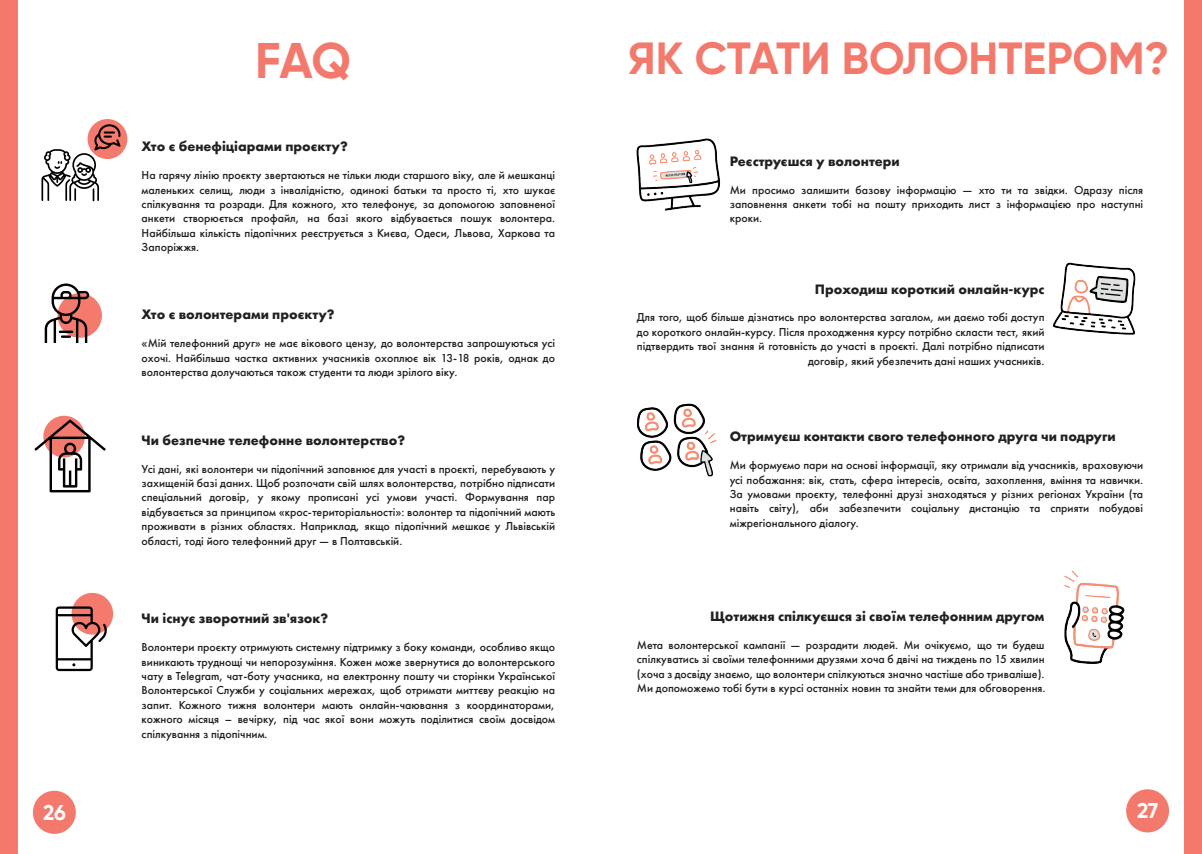
<style>
.page{position:relative;width:1202px;height:854px;background:#fff}
.page>*{position:absolute;margin:0;border:0;box-sizing:border-box;transform-origin:0 0}
.t1{font:700 50px "Gilroy";color:#f3796c}
.t2{font:700 45px "Gilroy";color:#f3796c}
.t3{font:700 21.3px "Gilroy";color:#fff}
.t4{font:700 14.2px "Futura PT";color:#231f20}
.t5{font:500 12px/14.4px "Futura PT";color:#231f20;text-align:justify}
</style>
<div class="page">
<div style="left:72px;top:592px;width:41px;height:42px;background:#f37a6c;border-radius:50%"></div>
<img style="left:636px;top:138px;width:84px;height:73px">
<img style="left:1053px;top:262px;width:83px;height:73px">
<img style="left:1064px;top:570px;width:61px;height:94px">
<div style="left:88px;top:119px;width:39px;height:40px;background:#f37a6c;border-radius:50%"></div>
<svg style="left:41px;top:124px;width:80px;height:77px"></svg>
<div style="left:57px;top:293px;width:45px;height:45px;background:#f37a6c;border-radius:50%"></div>
<svg style="left:45px;top:283px;width:44px;height:60px"></svg>
<svg style="left:43px;top:415px;width:42px;height:42px"></svg>
<svg style="left:34px;top:419px;width:72px;height:73px"></svg>
<svg style="left:56px;top:606px;width:51px;height:65px"></svg>
<img style="left:637px;top:403px;width:80px;height:74px">
<div style="left:0;top:0;width:17px;height:853px;background:#f3796c"></div>
<div style="left:1185px;top:0;width:17px;height:853px;background:#f3796c"></div>
<div style="left:33px;top:790px;width:43px;height:43px;background:#f3796c;border-radius:50%"></div>
<div style="left:1126px;top:789px;width:43px;height:43px;background:#f3796c;border-radius:50%"></div>
<h1 class="t1" style="left:255px;top:29px;width:98px">FAQ</h1>
<h2 class="t2" style="left:628px;top:30px;width:543px">ЯК СТАТИ ВОЛОНТЕРОМ?</h2>
<p class="t4" style="left:142px;top:137px;width:208px">Хто є бенефіціарами проєкту?</p>
<p class="t5" style="left:142px;top:168px;width:415px">На гарячу лінію проєкту звертаються не тільки люди старшого віку, але й мешканці маленьких селищ, люди з інвалідністю, одинокі батьки та просто ті, хто шукає спілкування та розради. Для кожного, хто телефонує, за допомогою заповненої анкети створюється профайл, на базі якого відбувається пошук волонтера.<br>Найбільша кількість підопічних реєструється з Києва, Одеси, Львова, Харкова та Запоріжжя.</p>
<p class="t4" style="left:142px;top:305px;width:195px">Хто є волонтерами проєкту?</p>
<p class="t5" style="left:142px;top:336px;width:415px">«Мій телефонний друг» не має вікового цензу, до волонтерства запрошуються усі охочі. Найбільша частка активних учасників охоплює вік 13-18 років, однак до волонтерства долучаються також студенти та люди зрілого віку.</p>
<p class="t4" style="left:142px;top:431px;width:265px">Чи безпечне телефонне волонтерство?</p>
<p class="t5" style="left:142px;top:461px;width:415px">Усі дані, які волонтери чи підопічний заповнює для участі в проєкті, перебувають у захищеній базі даних. Щоб розпочати свій шлях волонтерства, потрібно підписати спеціальний договір, у якому прописані усі умови участі. Формування пар відбувається за принципом «крос-територіальності»: волонтер та підопічний мають проживати в різних областях. Наприклад, якщо підопічний мешкає у Львівській області, тоді його телефонний друг — в Полтавській.</p>
<p class="t4" style="left:142px;top:609px;width:188px">Чи існує зворотний зв'язок?</p>
<p class="t5" style="left:142px;top:639px;width:415px">Волонтери проєкту отримують системну підтримку з боку команди, особливо якщо виникають труднощі чи непорозуміння. Кожен може звернутися до волонтерського чату в Telegram, чат-боту учасника, на електронну пошту чи сторінки Української Волонтерської Служби у соціальних мережах, щоб отримати миттєву реакцію на запит. Кожного тижня волонтери мають онлайн-чаювання з координаторами, кожного місяця – вечірку, під час якої вони можуть поділитися своїм досвідом спілкування з підопічним.</p>
<p class="t4" style="left:730px;top:152px;width:172px">Реєструєшся у волонтери</p>
<p class="t5" style="left:730px;top:182px;width:415px">Ми просимо залишити базову інформацію — хто ти та звідки. Одразу після заповнення анкети тобі на пошту приходить лист з інформацією про наступні кроки.</p>
<p class="t4" style="left:815px;top:279px;width:231px">Проходиш короткий онлайн-курс</p>
<p class="t5" style="left:637px;top:310px;width:409px;text-align:right">Для того, щоб більше дізнатись про волонтерства загалом, ми даємо тобі доступ до короткого онлайн-курсу. Після проходження курсу потрібно скласти тест, який підтвердить твої знання й готовність до участі в проєкті. Далі потрібно підписати договір, який убезпечить дані наших учасників.</p>
<p class="t4" style="left:730px;top:427px;width:388px">Отримуєш контакти свого телефонного друга чи подруги</p>
<p class="t5" style="left:730px;top:458px;width:415px">Ми формуємо пари на основі інформації, яку отримали від учасників, враховуючи усі побажання: вік, стать, сфера інтересів, освіта, захоплення, вміння та навички.<br>За умовами проєкту, телефонні друзі знаходяться у різних регіонах України (та навіть світу), аби забезпечити соціальну дистанцію та сприяти побудові міжрегіонального діалогу.</p>
<p class="t4" style="left:710px;top:607px;width:336px">Щотижня спілкуєшся зі своїм телефонним другом</p>
<p class="t5" style="left:637px;top:637px;width:410px">Мета волонтерської кампанії — розрадити людей. Ми очікуємо, що ти будеш спілкуватись зі своїми телефонними друзями хоча б двічі на тиждень по 15 хвилин (хоча з досвіду знаємо, що волонтери спілкуються значно частіше або триваліше).<br>Ми допоможемо тобі бути в курсі останніх новин та знайти теми для обговорення.</p>
<h3 class="t3" style="left:43px;top:798px;width:24px">26</h3>
<h3 class="t3" style="left:1137px;top:797px;width:23px">27</h3>
</div>
